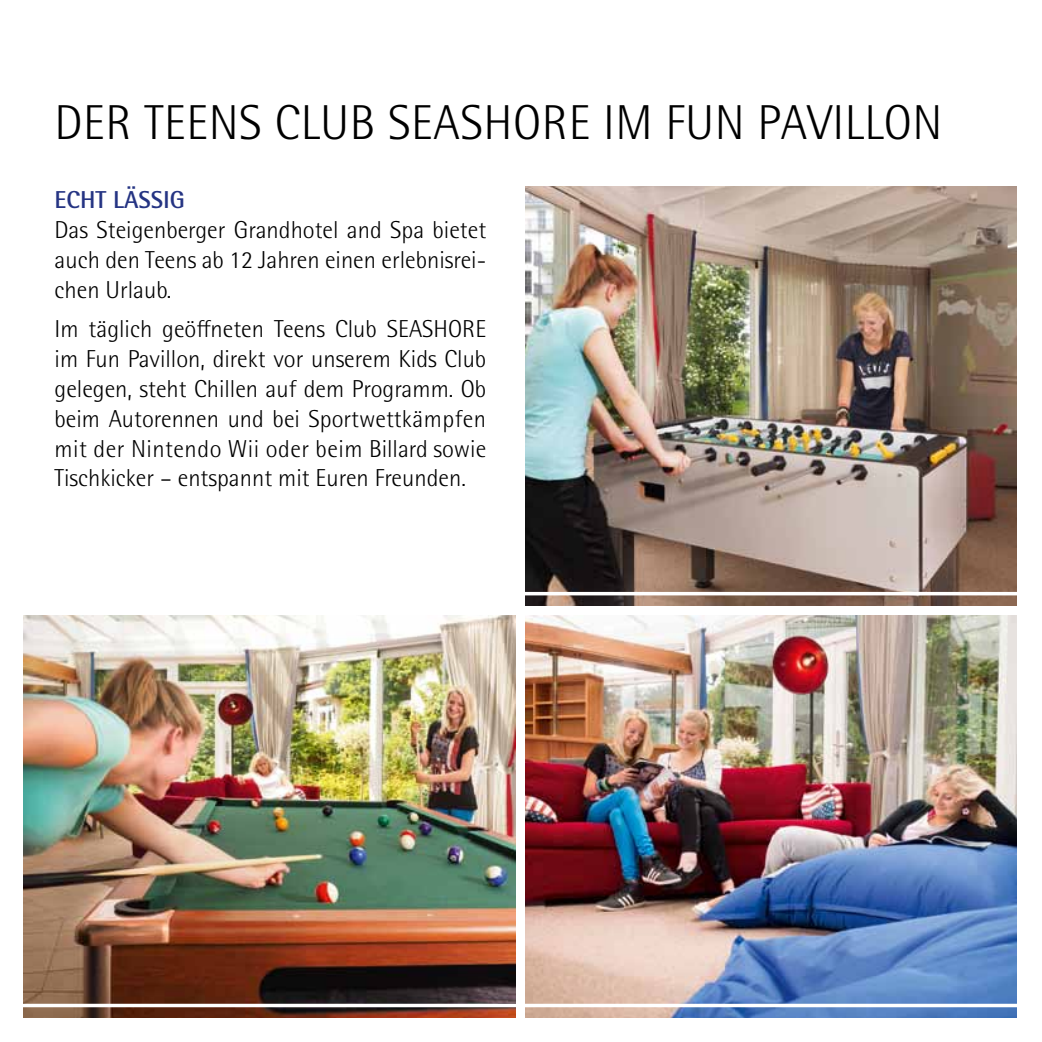
<style>
.page{position:relative;width:1042px;height:1042px;background:#fff}
.page>*{position:absolute;margin:0;border:0;box-sizing:border-box;transform-origin:0 0}
.t1{font:300 49px "Rotis Semi Sans W1 G";letter-spacing:.01em;color:#000}
.t2{font:300 24.5px/29.8px "Rotis Semi Sans W1 G";color:#000;text-align:justify}
.t3{font:700 24.5px "Rotis Semi Sans W1 G";color:#253483}
</style>
<div class="page">
<img style="left:526px;top:615px;width:491px;height:402px">
<img style="left:526px;top:186px;width:491px;height:419px">
<hr style="left:515px;top:592px;width:514px;height:3px;background:#fff">
<img style="left:24px;top:615px;width:491px;height:402px">
<hr style="left:19px;top:1004px;width:1010px;height:3px;background:#fff">
<h1 class="t1" style="left:55px;top:94px;width:889px">Der Teens Clu b SEASHORE im Fu n Pavillon</h1>
<p class="t3" style="left:55px;top:185px;width:132px">ECHT LÄSSIG</p>
<p class="t2" style="left:55px;top:215px;width:433px">Das Steigenberger Grandhotel and Spa bietet auch den Teens ab 12 Jahren einen erlebnisrei&shy;chen Urlaub.</p>
<p class="t2" style="left:55px;top:315px;width:433px;text-align:left">I m täglich geöffneten Teens Club SEASHORE im Fun Pavillon, direkt vor unserem Kids Club gelegen, steht Chillen auf dem Programm. Ob beim Autorennen und bei Sportwettkämpfen mit der N intendo Wii oder beim Billard sowie Tischkicker – entspannt mit Euren Freunden.</p>
</div>
